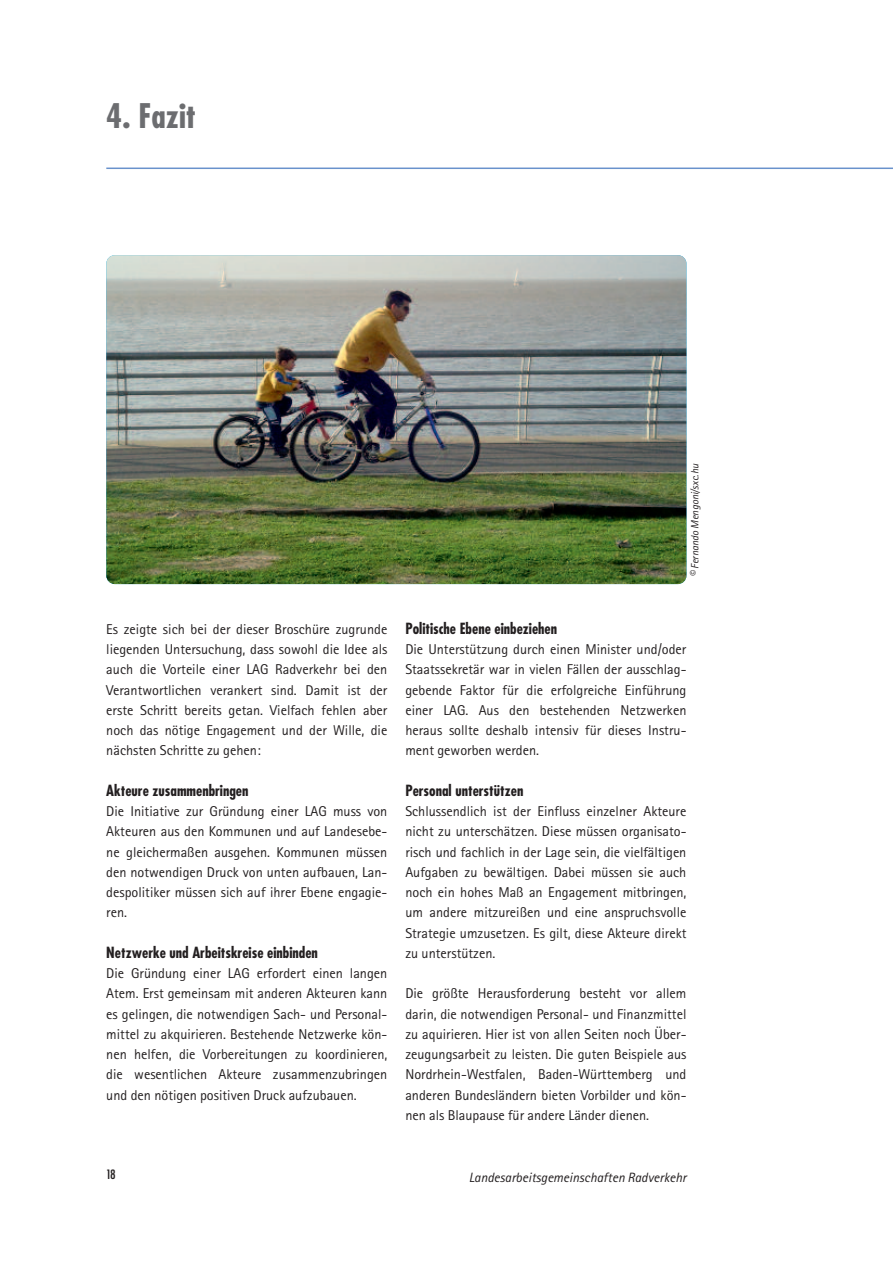
<style>
.page{position:relative;width:893px;height:1263px;background:#fff}
.page>*{position:absolute;margin:0;border:0;box-sizing:border-box;transform-origin:0 0}
.t1{font:700 condensed 33px "Futura";color:#6c6d70}
.t2{font:700 condensed 15px "Futura";color:#231f20}
.t3{font:14.25px/20.2px "Agfa Rotis Sans Serif";color:#231f20;text-align:justify}
.t4{font:italic 13.5px "Agfa Rotis Sans Serif";color:#231f20}
.t5{font:500 13.5px "Futura Condensed BQ";color:#231f20}
.t6{font:italic 10.5px "Agfa Rotis Sans Serif";color:#231f20}
.s1{font-size:12px}
</style>
<div class="page">
<hr style="left:106px;top:168px;width:787px;height:1px;background:#6992cc">
<img style="left:107px;top:255px;width:579px;height:329px;border-radius:9px">
<h1 class="t1" style="left:106px;top:101px;width:91px">4. Fazit</h1>
<p class="t6" style="left:691px;top:577px;width:115px;rotate:-90deg"><span class="s1">©</span> Fernando Mengoni/sxc.hu</p>
<p class="t3" style="left:106px;top:620px;width:283px">Es zeigte sich bei der dieser Broschüre zugrunde liegenden Untersuchung, dass sowohl die Idee als auch die Vorteile einer LAG Radverkehr bei den Verantwortlichen verankert sind. Damit ist der erste Schritt bereits getan. Vielfach fehlen aber noch das nötige Engagement und der Wille, die nächsten Schritte zu gehen:</p>
<p class="t2" style="left:106px;top:784px;width:144px">Akteure zusammenbringen</p>
<p class="t3" style="left:106px;top:803px;width:283px">Die Initiative zur Gründung einer LAG muss von Akteuren aus den Kommunen und auf Landesebe&shy;ne gleichermaßen ausgehen. Kommunen müssen den notwendigen Druck von unten aufbauen, Lan&shy;despolitiker müssen sich auf ihrer Ebene engagie&shy;ren.</p>
<p class="t2" style="left:106px;top:946px;width:213px">Netzwerke und Arbeitskreise einbinden</p>
<p class="t3" style="left:106px;top:965px;width:283px">Die Gründung einer LAG erfordert einen langen Atem. Erst gemeinsam mit anderen Akteuren kann es gelingen, die notwendigen Sach- und Personal&shy;mittel zu akquirieren. Bestehende Netzwerke kön&shy;nen helfen, die Vorbereitungen zu koordinieren, die wesentlichen Akteure zusammenzubringen und den nötigen positiven Druck aufzubauen.</p>
<p class="t2" style="left:405px;top:622px;width:153px">Politische Ebene einbeziehen</p>
<p class="t3" style="left:405px;top:641px;width:283px">Die Unterstützung durch einen Minister und/oder Staatssekretär war in vielen Fällen der ausschlag&shy;gebende Faktor für die erfolgreiche Einführung einer LAG. Aus den bestehenden Netzwerken heraus sollte deshalb intensiv für dieses Instru&shy;ment geworben werden.</p>
<p class="t2" style="left:405px;top:784px;width:120px">Personal unterstützen</p>
<p class="t3" style="left:405px;top:803px;width:283px">Schlussendlich ist der Einfluss einzelner Akteure nicht zu unterschätzen. Diese müssen organisato&shy;risch und fachlich in der Lage sein, die vielfältigen Aufgaben zu bewältigen. Dabei müssen sie auch noch ein hohes Maß an Engagement mitbringen, um andere mitzureißen und eine anspruchsvolle Strategie umzusetzen. Es gilt, diese Akteure direkt zu unterstützen.</p>
<p class="t3" style="left:405px;top:985px;width:283px">Die größte Herausforderung besteht vor allem darin, die notwendigen Personal- und Finanzmittel zu aquirieren. Hier ist von allen Seiten noch Über&shy;zeugungsarbeit zu leisten. Die guten Beispiele aus Nordrhein-Westfalen, Baden-Württemberg und anderen Bundesländern bieten Vorbilder und kön&shy;nen als Blaupause für andere Länder dienen.</p>
<p class="t5" style="left:106px;top:1167px;width:11px">18</p>
<p class="t4" style="left:469px;top:1172px;width:219px">Landesarbeitsgemeinschaften Radverkehr</p>
</div>
